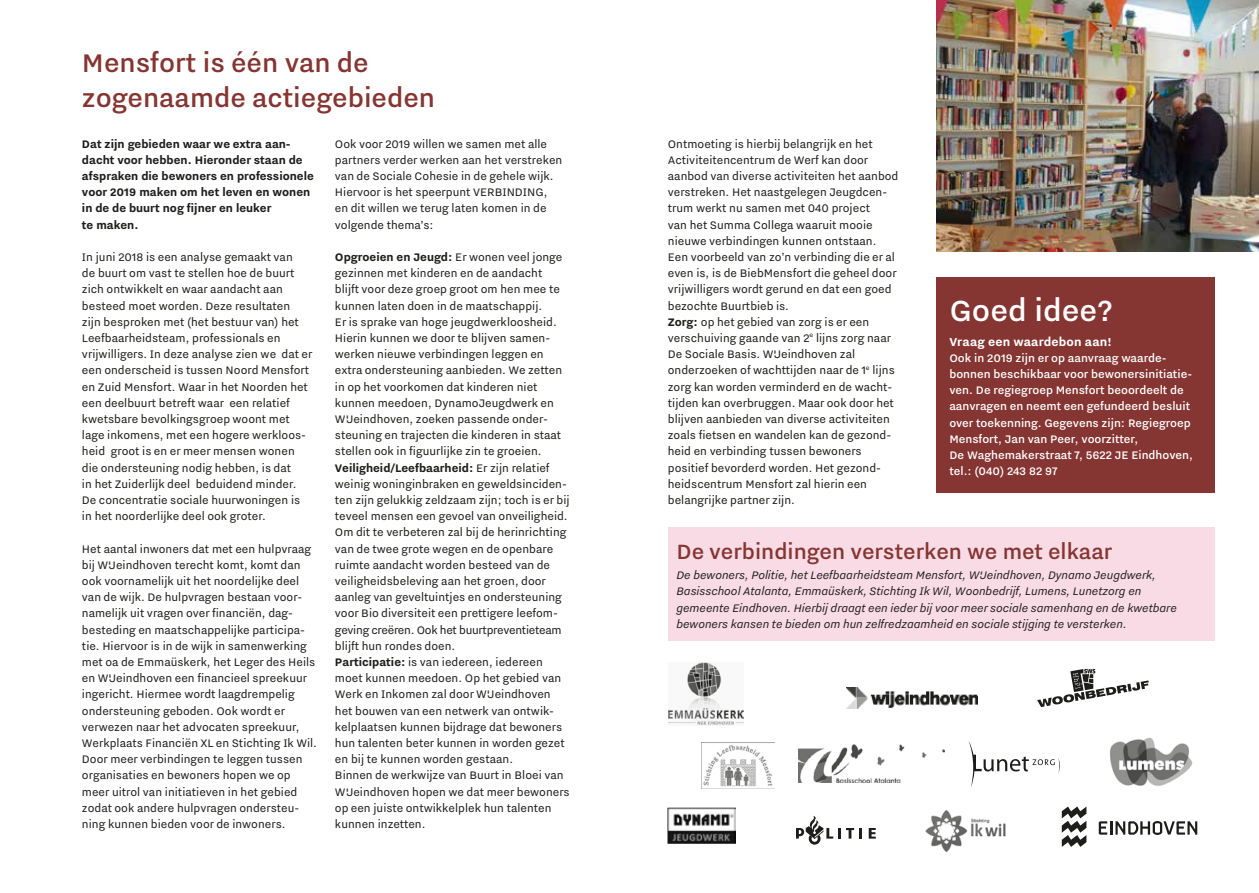
<style>
.page{position:relative;width:1259px;height:893px;background:#fff}
.page>*{position:absolute;margin:0;border:0;box-sizing:border-box;transform-origin:0 0}
.t1{font:500 36px "Nitti Eindhoven";color:#fff}
.t2{font:500 31.5px/34.5px "Nitti Eindhoven";color:#853532}
.t3{font:500 25.5px "Nitti Eindhoven";color:#853532}
.t4{font:700 14.25px "Nitti Eindhoven";letter-spacing:.01em;color:#fff}
.t5{font:13.5px/16.2px "Nitti Eindhoven";color:#1d1d1b}
.t6{font:italic 13.5px/16.2px "Nitti Eindhoven";color:#1d1d1b}
.t7{font:500 13.5px/16.2px "Nitti Eindhoven";color:#fff}
.t8{font:700 13.5px/16.2px "Nitti Eindhoven";color:#1d1d1b}
.s1{font-weight:700}
</style>
<div class="page">
<div style="left:936px;top:277px;width:278px;height:215px;background:#853532"></div>
<svg style="left:868px;top:828px;width:7px;height:11px"></svg>
<svg style="left:846px;top:828px;width:16px;height:11px"></svg>
<svg style="left:796px;top:816px;width:44px;height:29px"></svg>
<svg style="left:1037px;top:669px;width:111px;height:38px"></svg>
<img style="left:846px;top:688px;width:131px;height:21px">
<img style="left:668px;top:807px;width:67px;height:36px">
<img style="left:1110px;top:737px;width:83px;height:49px">
<img style="left:798px;top:744px;width:147px;height:38px">
<svg style="left:968px;top:741px;width:92px;height:46px"></svg>
<img style="left:669px;top:663px;width:74px;height:62px">
<img style="left:925px;top:809px;width:81px;height:43px">
<img style="left:701px;top:742px;width:73px;height:46px">
<svg style="left:1061px;top:806px;width:25px;height:41px"></svg>
<svg style="left:1098px;top:821px;width:99px;height:14px"></svg>
<div style="left:668px;top:527px;width:546px;height:113px;background:#f9dbe5"></div>
<img style="left:936px;top:0;width:323px;height:251px">
<h2 class="t2" style="left:82px;top:45px;width:355px">Mensfort is één van de zogenaamde actiegebieden</h2>
<p class="t8" style="left:82px;top:135px;width:233px">Dat zijn gebieden waar we extra aan&shy;dacht voor hebben. Hieronder staan de afspraken die bewoners en professionele voor 2019 maken om het leven en wonen in de de buurt nog fijner en leuker<br>te maken.</p>
<p class="t5" style="left:82px;top:249px;width:232px">In juni 2018 is een analyse gemaakt van<br>de buurt om vast te stellen hoe de buurt zich ontwikkelt en waar aandacht aan besteed moet worden. Deze resultaten zijn besproken met (het bestuur van) het Leefbaarheidsteam, professionals en vrijwilligers. In deze analyse zien we dat er een onderscheid is tussen Noord Mensfort en Zuid Mensfort. Waar in het Noorden het een deelbuurt betreft waar een relatief kwetsbare bevolkingsgroep woont met lage inkomens, met een hogere werkloos&shy;heid groot is en er meer mensen wonen die ondersteuning nodig hebben, is dat<br>in het Zuiderlijk deel beduidend minder.<br>De concentratie sociale huurwoningen is in het noorderlijke deel ook groter.</p>
<p class="t5" style="left:82px;top:540px;width:236px">Het aantal inwoners dat met een hulpvraag bij WIJeindhoven terecht komt, komt dan ook voornamelijk uit het noordelijke deel van de wijk. De hulpvragen bestaan voor&shy;namelijk uit vragen over financiën, dag&shy;besteding en maatschappelijke participa&shy;tie. Hiervoor is in de wijk in samenwerking met oa de Emmaüskerk, het Leger des Heils en WIJeindhoven een financieel spreekuur ingericht. Hiermee wordt laagdrempelig ondersteuning geboden. Ook wordt er verwezen naar het advocaten spreekuur, Werkplaats Financiën XL en Stichting Ik Wil.<br>Door meer verbindingen te leggen tussen organisaties en bewoners hopen we op meer uitrol van initiatieven in het gebied zodat ook andere hulpvragen ondersteu&shy;ning kunnen bieden voor de inwoners.</p>
<p class="t5" style="left:335px;top:135px;width:229px">Ook voor 2019 willen we samen met alle partners verder werken aan het verstreken van de Sociale Cohesie in de gehele wijk.<br>Hiervoor is het speerpunt VERBINDING, en dit willen we terug laten komen in de volgende thema’s:</p>
<p class="t5" style="left:335px;top:249px;width:236px"><span class="s1">Opgroeien en Jeugd:</span> Er wonen veel jonge gezinnen met kinderen en de aandacht blijft voor deze groep groot om hen mee te kunnen laten doen in de maatschappij.<br>Er is sprake van hoge jeugdwerkloosheid.<br>Hierin kunnen we door te blijven samen&shy;werken nieuwe verbindingen leggen en extra ondersteuning aanbieden. We zetten in op het voorkomen dat kinderen niet kunnen meedoen, DynamoJeugdwerk en WIJeindhoven, zoeken passende onder&shy;steuning en trajecten die kinderen in staat stellen ook in figuurlijke zin te groeien.<br><span class="s1">Veiligheid/Leefbaarheid:</span> Er zijn relatief weinig woninginbraken en geweldsinciden&shy;ten zijn gelukkig zeldzaam zijn; toch is er bij teveel mensen een gevoel van onveiligheid.<br>Om dit te verbeteren zal bij de herinrichting van de twee grote wegen en de openbare ruimte aandacht worden besteed van de veiligheidsbeleving aan het groen, door aanleg van geveltuintjes en ondersteuning voor Bio diversiteit een prettigere leefom&shy;geving creëren. Ook het buurtpreventieteam blijft hun rondes doen.<br><span class="s1">Participatie:</span> is van iedereen, iedereen moet kunnen meedoen. Op het gebied van Werk en Inkomen zal door WIJeindhoven het bouwen van een netwerk van ontwik&shy;kelplaatsen kunnen bijdrage dat bewoners hun talenten beter kunnen in worden gezet en bij te kunnen worden gestaan.<br>Binnen de werkwijze van Buurt in Bloei van WIJeindhoven hopen we dat meer bewoners op een juiste ontwikkelplek hun talenten kunnen inzetten.</p>
<p class="t5" style="left:668px;top:135px;width:232px">Ontmoeting is hierbij belangrijk en het Activiteitencentrum de Werf kan door aanbod van diverse activiteiten het aanbod verstreken. Het naastgelegen Jeugdcen&shy;trum werkt nu samen met 040 project<br>van het Summa Collega waaruit mooie nieuwe verbindingen kunnen ontstaan.<br>Een voorbeeld van zo’n verbinding die er al even is, is de BiebMensfort die geheel door vrijwilligers wordt gerund en dat een goed bezochte Buurtbieb is.<br><span class="s1">Zorg:</span> op het gebied van zorg is er een verschuiving gaande van 2<sup>e</sup> lijns zorg naar De Sociale Basis. WIJeindhoven zal onderzoeken of wachttijden naar de 1<sup>e</sup> lijns zorg kan worden verminderd en de wacht&shy;tijden kan overbruggen. Maar ook door het blijven aanbieden van diverse activiteiten zoals fietsen en wandelen kan de gezond&shy;heid en verbinding tussen bewoners positief bevorderd worden. Het gezond&shy;heidscentrum Mensfort zal hierin een belangrijke partner zijn.</p>
<h1 class="t1" style="left:949px;top:291px;width:165px">Goed idee?</h1>
<p class="t4" style="left:949px;top:334px;width:164px">Vraag een waardebon aan!</p>
<p class="t7" style="left:949px;top:350px;width:245px">Ook in 2019 zijn er op aanvraag waarde&shy;bonnen beschikbaar voor bewonersinitiatie&shy;ven. De regiegroep Mensfort beoordeelt de aanvragen en neemt een gefundeerd besluit over toekenning. Gegevens zijn: Regiegroep Mensfort, Jan van Peer, voorzitter,<br>De Waghemakerstraat 7, 5622 JE Eindhoven, tel.: (040) 243 82 97</p>
<h3 class="t3" style="left:676px;top:538px;width:437px">De verbindingen versterken we met elkaar</h3>
<p class="t6" style="left:676px;top:567px;width:502px">De bewoners, Politie, het Leefbaarheidsteam Mensfort, WIJeindhoven, Dynamo Jeugdwerk, Basisschool Atalanta, Emmaüskerk, Stichting Ik Wil, Woonbedrijf, Lumens, Lunetzorg en gemeente Eindhoven. Hierbij draagt een ieder bij voor meer sociale samenhang en de kwetbare bewoners kansen te bieden om hun zelfredzaamheid en sociale stijging te versterken.</p>
</div>
